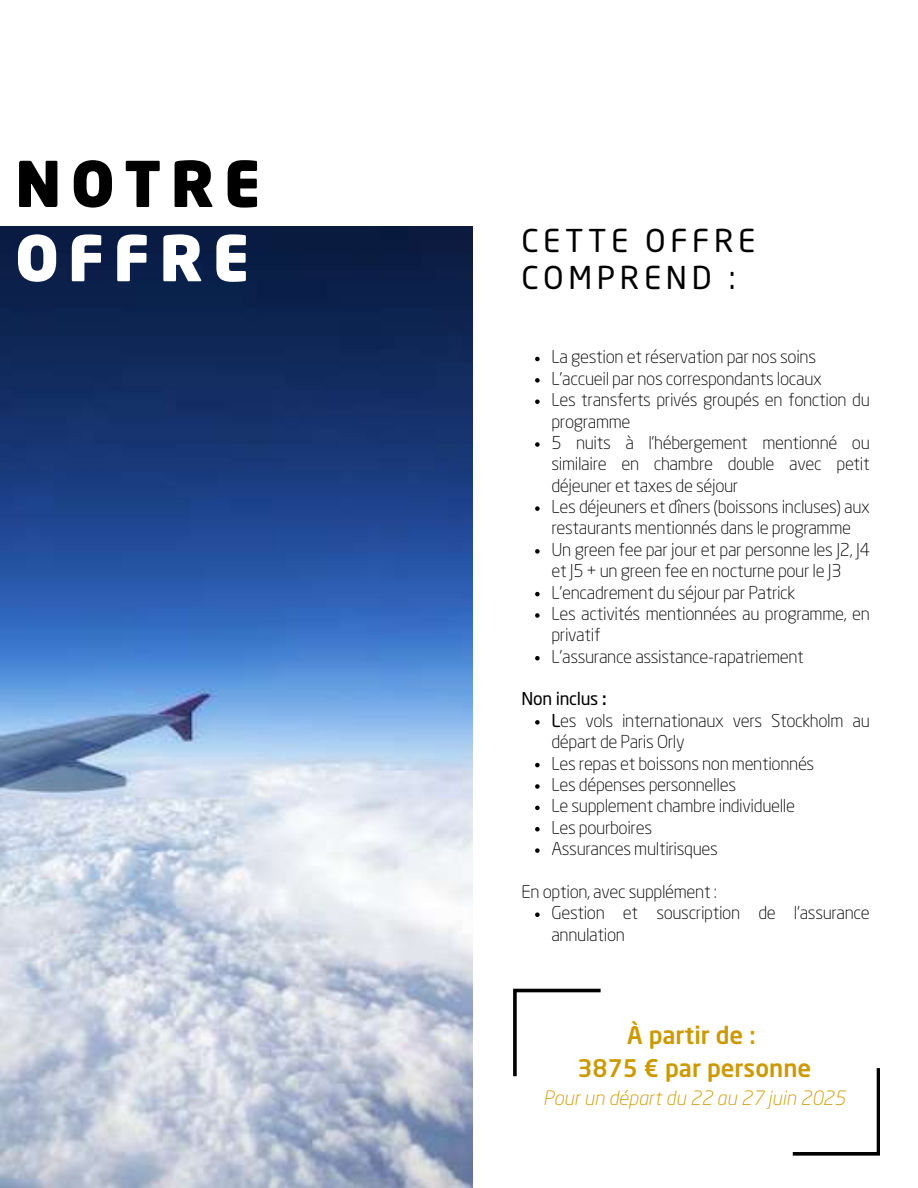
<style>
.page{position:relative;width:918px;height:1188px;background:#fff}
.page>*{position:absolute;margin:0;border:0;box-sizing:border-box;transform-origin:0 0}
.t1{font:900 62.25px "Neo Sans Pro";letter-spacing:.15em;color:#000}
.t2{font:900 62.25px "Neo Sans Pro";letter-spacing:.15em;color:#fff}
.t3{font:31.2px/37.2px "Neo Sans Pro";letter-spacing:.15em;color:#000}
.t4{font:500 24px/32.7px "Neo Sans Pro";color:#c90;text-align:center}
.t5{font:italic 300 19.5px "Neo Sans Pro";color:#c90}
.t6{font:300 17.55px/21.3px "Neo Sans Pro";letter-spacing:-.02em;color:#000}
.s1{font-weight:400}
.s2{font-weight:500}
</style>
<div class="page">
<img style="left:0;top:227px;width:472px;height:961px">
<svg style="left:513px;top:989px;width:88px;height:87px"></svg>
<svg style="left:793px;top:1068px;width:87px;height:88px"></svg>
<svg style="left:535px;top:357px;width:5px;height:4px"></svg>
<svg style="left:535px;top:378px;width:5px;height:5px"></svg>
<svg style="left:535px;top:399px;width:5px;height:5px"></svg>
<svg style="left:535px;top:442px;width:5px;height:5px"></svg>
<svg style="left:535px;top:506px;width:5px;height:5px"></svg>
<svg style="left:535px;top:549px;width:5px;height:5px"></svg>
<svg style="left:535px;top:592px;width:5px;height:4px"></svg>
<svg style="left:535px;top:613px;width:5px;height:5px"></svg>
<svg style="left:535px;top:656px;width:5px;height:4px"></svg>
<svg style="left:535px;top:720px;width:5px;height:5px"></svg>
<svg style="left:535px;top:763px;width:5px;height:4px"></svg>
<svg style="left:535px;top:784px;width:5px;height:5px"></svg>
<svg style="left:535px;top:806px;width:5px;height:4px"></svg>
<svg style="left:535px;top:827px;width:5px;height:4px"></svg>
<svg style="left:535px;top:848px;width:5px;height:5px"></svg>
<svg style="left:535px;top:912px;width:5px;height:5px"></svg>
<h1 class="t1" style="left:15px;top:159px;width:247px">NOTRE</h1>
<h1 class="t2" style="left:15px;top:234px;width:236px">OFFRE</h1>
<h2 class="t3" style="left:522px;top:225px;width:235px">CETTE OFFRE<br>COMPREND :</h2>
<p class="t6" style="left:551px;top:348px;width:320px">La gestion et réservation par nos soins L’accueil par nos correspondants locaux<br>Les transferts privés groupés en fonction du programme<br>5 nuits à l’hébergement mentionné ou similaire en chambre double avec petit déjeuner et taxes de séjour<br>Les déjeuners et dîners (boissons incluses) aux restaurants mentionnés dans le programme Un green fee par jour et par personne les J2, J4 et J5 + un green fee en nocturne pour le J3<br>L’encadrement du séjour par Patrick<br>Les activités mentionnées au programme, en privatif<br>L’assurance assistance-rapatriement</p>
<p class="t6" style="left:551px;top:690px;width:320px;text-indent:-30px"><span class="s1">Non inclus</span> <span class="s2">:<br></span><span class="s1">L</span>es vols internationaux vers Stockholm au départ de Paris Orly<br>Les repas et boissons non mentionnés<br>Les dépenses personnelles<br>Le supplement chambre individuelle<br>Les pourboires<br>Assurances multirisques</p>
<p class="t6" style="left:551px;top:883px;width:320px;text-indent:-30px">En option, avec supplément :<br>Gestion et souscription de l’assurance annulation</p>
<h3 class="t4" style="left:577px;top:1021px;width:235px">À partir de :<br>3875 € par personne</h3>
<p class="t5" style="left:543px;top:1090px;width:304px">Pour un départ du 22 au 27 juin 2025</p>
</div>
